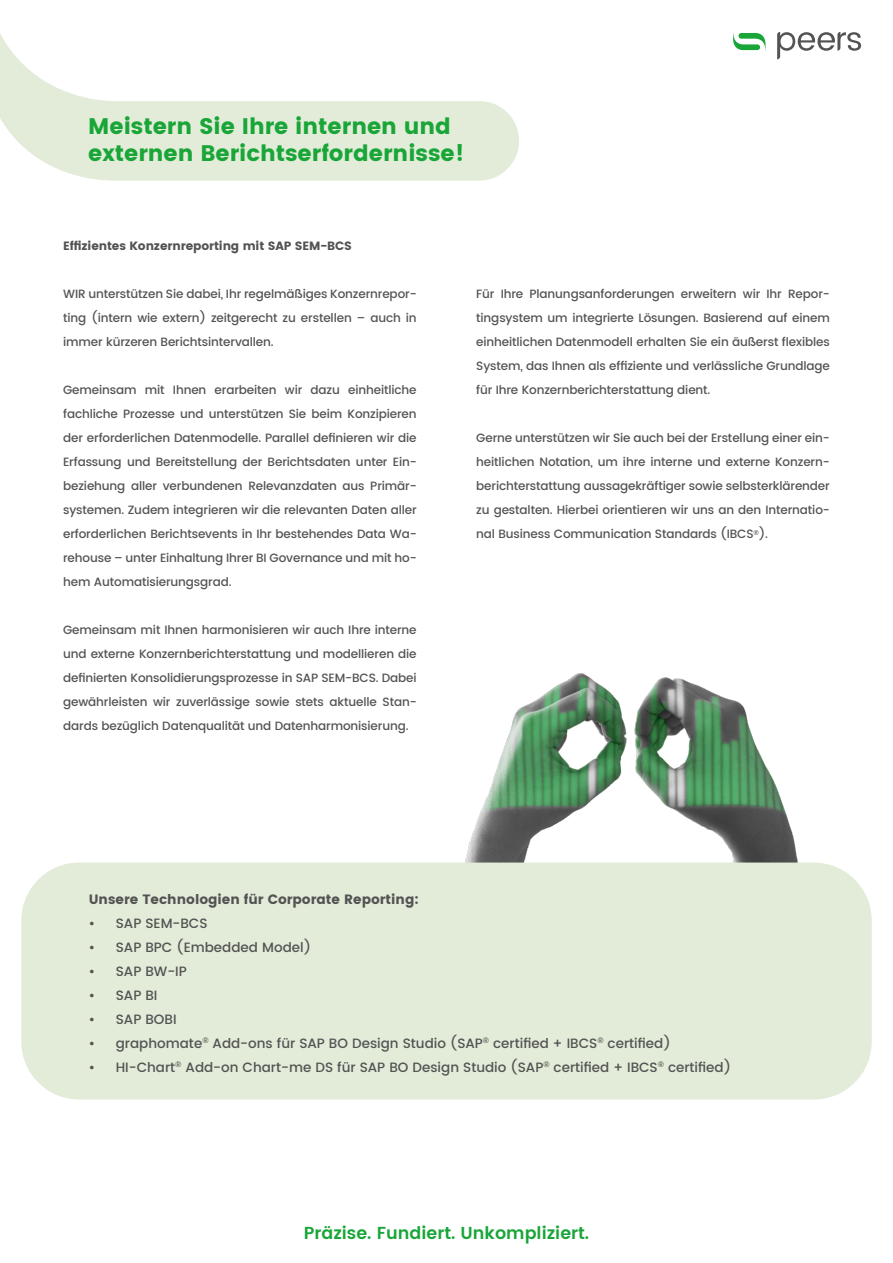
<style>
.page{position:relative;width:893px;height:1263px;background:#fff}
.page>*{position:absolute;margin:0;border:0;box-sizing:border-box;transform-origin:0 0}
.t1{font:700 22.5px "Poppins";color:#19a538}
.t2{font:600 17.4px "Poppins";color:#19a538}
.t3{font:500 13.5px "Poppins";color:#535353}
.t4{font:700 13.5px "Poppins";color:#535353}
.t5{font:500 12px/24px "Poppins";letter-spacing:-.01em;color:#535353;text-align:justify}
.t6{font:700 12px "Poppins";letter-spacing:-.01em;color:#535353}
</style>
<div class="page">
<img style="left:465px;top:673px;width:333px;height:189px">
<div style="left:21px;top:862px;width:851px;height:237px;background:#e2ecd8;border-radius:58px"></div>
<svg style="left:733px;top:33px;width:32px;height:17px"></svg>
<svg style="left:777px;top:32px;width:84px;height:27px"></svg>
<svg style="left:0;top:34px;width:519px;height:147px;fill:#e2ecd8"></svg>
<p class="t1" style="left:88px;top:113px;width:364px">Meistern Sie Ihre internen und</p>
<p class="t1" style="left:88px;top:140px;width:378px">externen Berichtserfordernisse!</p>
<p class="t6" style="left:63px;top:238px;width:290px">Effizientes Konzernreporting mit SAP SEM-BCS</p>
<p class="t5" style="left:63px;top:282px;width:355px">WIR unterstützen Sie dabei, Ihr regelmäßiges Konzernrepor&shy;ting (intern wie extern) zeitgerecht zu erstellen – auch in immer kürzeren Berichtsintervallen.</p>
<p class="t5" style="left:63px;top:378px;width:355px">Gemeinsam mit Ihnen erarbeiten wir dazu einheitliche fachliche Prozesse und unterstützen Sie beim Konzipieren der erforderlichen Datenmodelle. Parallel definieren wir die Erfassung und Bereitstellung der Berichtsdaten unter Ein&shy;beziehung aller verbundenen Relevanzdaten aus Primär&shy;systemen. Zudem integrieren wir die relevanten Daten aller erforderlichen Berichtsevents in Ihr bestehendes Data Wa&shy;rehouse – unter Einhaltung Ihrer BI Governance und mit ho&shy;hem Automatisierungsgrad.</p>
<p class="t5" style="left:63px;top:618px;width:355px">Gemeinsam mit Ihnen harmonisieren wir auch Ihre interne und externe Konzernberichterstattung und modellieren die definierten Konsolidierungsprozesse in SAP SEM-BCS. Dabei gewährleisten wir zuverlässige sowie stets aktuelle Stan&shy;dards bezüglich Datenqualität und Datenharmonisierung.</p>
<p class="t5" style="left:476px;top:283px;width:355px">Für Ihre Planungsanforderungen erweitern wir Ihr Repor&shy;tingsystem um integrierte Lösungen. Basierend auf einem einheitlichen Datenmodell erhalten Sie ein äußerst flexibles System, das Ihnen als effiziente und verlässliche Grundlage für Ihre Konzernberichterstattung dient.</p>
<p class="t5" style="left:476px;top:427px;width:355px">Gerne unterstützen wir Sie auch bei der Erstellung einer ein&shy;heitlichen Notation, um ihre interne und externe Konzern&shy;berichterstattung aussagekräftiger sowie selbsterklärender zu gestalten. Hierbei orientieren wir uns an den Internatio&shy;nal Business Communication Standards (IBCS<sup>®</sup>).</p>
<p class="t4" style="left:89px;top:891px;width:331px">Unsere Technologien für Corporate Reporting:</p>
<p class="t3" style="left:89px;top:913px;width:120px">• SAP SEM-BCS</p>
<p class="t3" style="left:89px;top:937px;width:224px">• SAP BPC (Embedded Model)</p>
<p class="t3" style="left:89px;top:961px;width:100px">• SAP BW-IP</p>
<p class="t3" style="left:89px;top:985px;width:70px">• SAP BI</p>
<p class="t3" style="left:89px;top:1009px;width:89px">• SAP BOBI</p>
<p class="t3" style="left:89px;top:1033px;width:583px">• graphomate<sup>®</sup> Add-ons für SAP BO Design Studio (SAP<sup>®</sup> certified + IBCS<sup>®</sup> certified)</p>
<p class="t3" style="left:89px;top:1057px;width:644px">• HI-Chart<sup>®</sup> Add-on Chart-me DS für SAP BO Design Studio (SAP<sup>®</sup> certified + IBCS<sup>®</sup> certified)</p>
<p class="t2" style="left:304px;top:1219px;width:287px">Präzise. Fundiert. Unkompliziert.</p>
</div>
